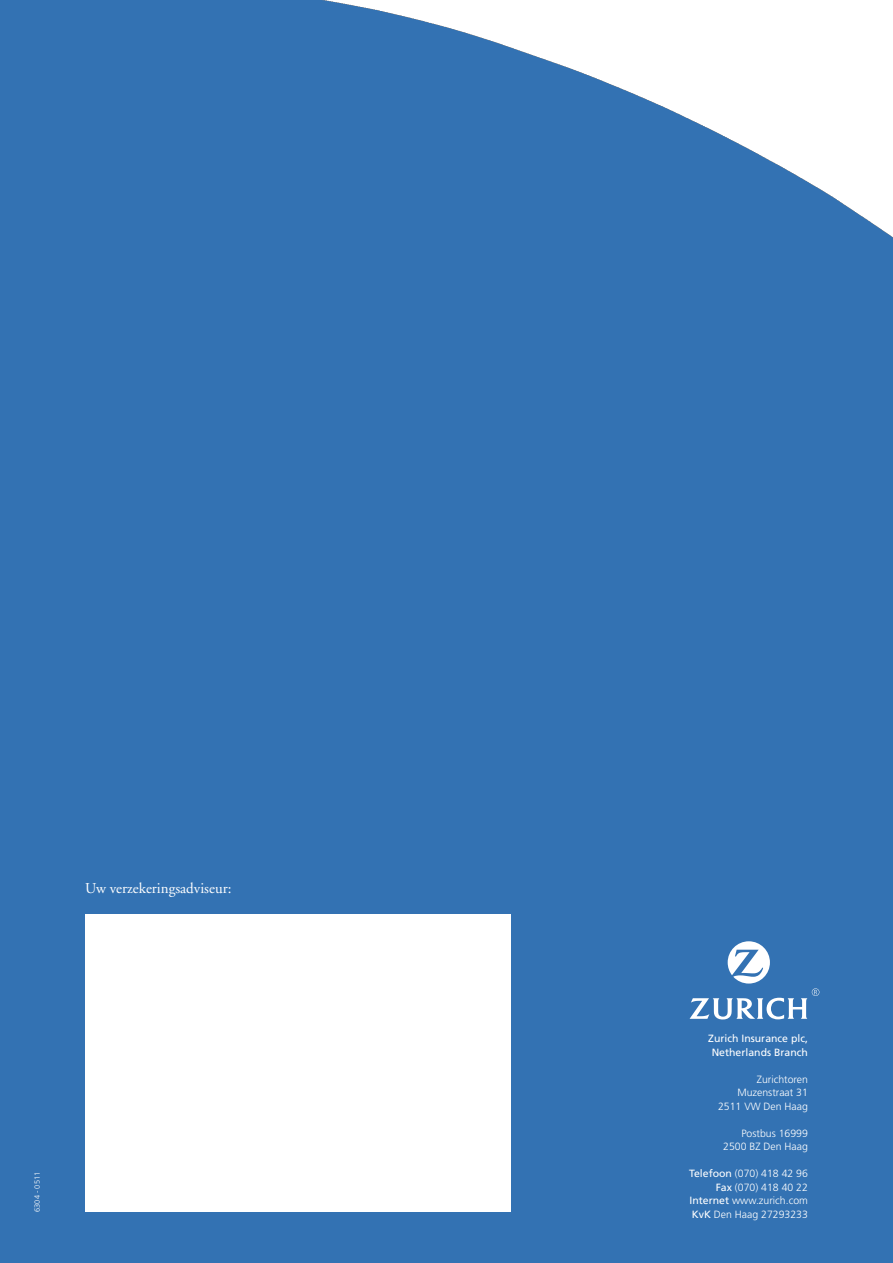
<style>
.page{position:relative;width:893px;height:1263px;background:#3372b3}
.page>*{position:absolute;margin:0;border:0;box-sizing:border-box;transform-origin:0 0}
.t1{font:15px "Adobe Garamond";color:#fff}
.t2{font:300 10.5px/13.5px "Frutiger";color:#fff;text-align:right}
.t3{font:10.5px/13.5px "Frutiger";color:#fff;text-align:center}
.t4{font:300 7.5px "Frutiger";color:#fff}
.s1{font-weight:400}
</style>
<div class="page">
<img style="left:322px;top:0;width:571px;height:238px">
<div style="left:85px;top:914px;width:425px;height:298px;background:#fff"></div>
<svg style="left:690px;top:941px;width:129px;height:78px"></svg>
<h1 class="t1" style="left:85px;top:880px;width:148px">Uw verzekeringsadviseur:</h1>
<p class="t4" style="left:33px;top:1212px;width:42px;rotate:-90deg">6304 - 0511</p>
<p class="t3" style="left:708px;top:1032px;width:101px">Zurich Insurance plc,<br>Netherlands Branch</p>
<p class="t2" style="left:718px;top:1072px;width:91px">Zurichtoren<br>Muzenstraat 31<br>2511 VW Den Haag</p>
<p class="t2" style="left:723px;top:1126px;width:86px">Postbus 16999<br>2500 BZ Den Haag</p>
<p class="t2" style="left:689px;top:1167px;width:120px"><span class="s1">Telefoon</span> (070) 418 42 96<br><span class="s1">Fax</span> (070) 418 40 22<br><span class="s1">Internet</span> www.zurich.com<br><span class="s1">KvK</span> Den Haag 27293233</p>
</div>
